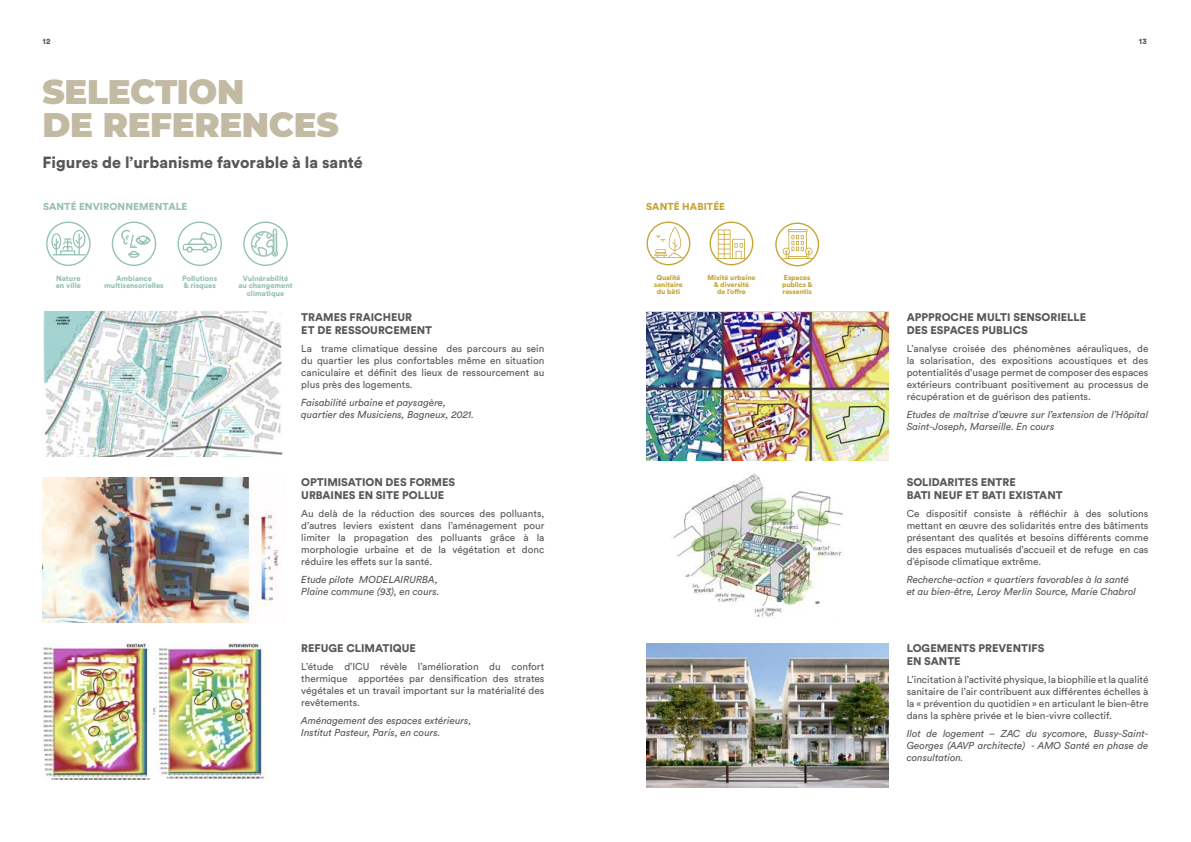
<style>
.page{position:relative;width:1191px;height:842px;background:#fff}
.page>*{position:absolute;margin:0;border:0;box-sizing:border-box;transform-origin:0 0}
.t1{font:900 34px/33px "Montserrat";letter-spacing:-.01em;color:#c3baa4}
.t2{font:900 16px "Circular Pro";color:#575756}
.t3{font:900 11px/13px "Circular Pro";color:#575756}
.t4{font:10px/12px "Circular Pro";color:#575756;text-align:justify}
.t5{font:italic 10px/12px "Circular Pro";color:#575756}
.t6{font:900 10px "Circular Pro";letter-spacing:.01em;color:#95c1b1}
.t7{font:900 10px "Circular Pro";letter-spacing:.01em;color:#c5a433}
.t8{font:900 8px "Circular Pro";color:#575756}
.t9{font:900 7.5px/7.5px "Circular Pro";color:#95c1b1;text-align:center}
.t10{font:900 7px/7px "Circular Pro";color:#c5a433;text-align:center}
.t11{font:700 5.6px "Century Gothic";color:#000}
</style>
<div class="page">
<svg style="left:44px;top:312px;width:239px;height:144px"></svg>
<img style="left:44px;top:643px;width:222px;height:137px">
<img style="left:43px;top:477px;width:239px;height:145px">
<img style="left:646px;top:643px;width:243px;height:145px">
<img style="left:673px;top:473px;width:170px;height:144px">
<img style="left:646px;top:312px;width:243px;height:148px">
<svg style="left:646px;top:221px;width:44px;height:44px"></svg>
<svg style="left:709px;top:221px;width:44px;height:44px"></svg>
<svg style="left:775px;top:223px;width:44px;height:43px"></svg>
<svg style="left:112px;top:221px;width:44px;height:45px"></svg>
<svg style="left:46px;top:221px;width:45px;height:45px"></svg>
<svg style="left:177px;top:221px;width:45px;height:45px"></svg>
<svg style="left:243px;top:221px;width:45px;height:45px"></svg>
<p class="t8" style="left:43px;top:36px;width:9px">12</p>
<p class="t8" style="left:1139px;top:36px;width:9px">13</p>
<h1 class="t1" style="left:43px;top:73px;width:298px">SELECTION<br>DE REFERENCES</h1>
<h2 class="t2" style="left:43px;top:151px;width:322px">Figures de l’urbanisme favorable à la santé</h2>
<p class="t6" style="left:43px;top:200px;width:146px">SANTÉ ENVIRONNEMENTALE</p>
<p class="t7" style="left:646px;top:200px;width:80px">SANTÉ HABITÉE</p>
<p class="t9" style="left:56px;top:274px;width:27px;text-align:left">Nature en ville</p>
<p class="t9" style="left:182px;top:274px;width:36px;text-align:left">Pollutions &amp; risques</p>
<p class="t9" style="left:238px;top:274px;width:56px">Vulnérabilité au changement climatique</p>
<p class="t9" style="left:104px;top:274px;width:61px">Ambiance multisensorielles</p>
<p class="t10" style="left:654px;top:274px;width:30px">Qualité sanitaire du bâti</p>
<p class="t10" style="left:707px;top:274px;width:50px">Mixité urbaine &amp; diversité<br>de l’offre</p>
<p class="t10" style="left:782px;top:274px;width:32px;text-align:left">Espaces publics &amp; ressentis</p>
<p class="t3" style="left:301px;top:310px;width:132px">TRAMES FRAICHEUR<br>ET DE RESSOURCEMENT</p>
<p class="t4" style="left:301px;top:342px;width:245px">La trame climatique dessine des parcours au sein du quartier les plus confortables même en situation caniculaire et définit des lieux de ressourcement au plus près des logements.</p>
<p class="t5" style="left:301px;top:396px;width:174px">Faisabilité urbaine et paysagère, quartier des Musiciens, Bagneux, 2021.</p>
<p class="t3" style="left:906px;top:310px;width:181px">APPPROCHE MULTI SENSORIELLE<br>DES ESPACES PUBLICS</p>
<p class="t4" style="left:906px;top:342px;width:243px">L’analyse croisée des phénomènes aérauliques, de la solarisation, des expositions acoustiques et des potentialités d’usage permet de composer des espaces extérieurs contribuant positivement au processus de récupération et de guérison des patients.</p>
<p class="t5" style="left:906px;top:408px;width:243px">Etudes de maîtrise d’œuvre sur l’extension de l’Hôpital<br>Saint-Joseph, Marseille. En cours</p>
<p class="t3" style="left:301px;top:476px;width:155px">OPTIMISATION DES FORMES<br>URBAINES EN SITE POLLUE</p>
<p class="t4" style="left:301px;top:507px;width:245px">Au delà de la réduction des sources des polluants, d’autres leviers existent dans l’aménagement pour limiter la propagation des polluants grâce à la morphologie urbaine et de la végétation et donc réduire les effets sur la santé.</p>
<p class="t5" style="left:301px;top:573px;width:140px">Etude pilote MODELAIRURBA,<br>Plaine commune (93), en cours.</p>
<p class="t3" style="left:906px;top:476px;width:157px">SOLIDARITES ENTRE<br>BATI NEUF ET BATI EXISTANT</p>
<p class="t4" style="left:906px;top:507px;width:243px">Ce dispositif consiste à réfléchir à des solutions mettant en œuvre des solidarités entre des bâtiments présentant des qualités et besoins différents comme des espaces mutualisés d’accueil et de refuge en cas d’épisode climatique extrême.</p>
<p class="t5" style="left:906px;top:573px;width:231px">Recherche-action « quartiers favorables à la santé et au bien-être, Leroy Merlin Source, Marie Chabrol</p>
<p class="t3" style="left:301px;top:641px;width:116px">REFUGE CLIMATIQUE</p>
<p class="t4" style="left:301px;top:660px;width:245px">L’étude d’ICU révèle l’amélioration du confort thermique apportées par densification des strates végétales et un travail important sur la matérialité des revêtements.</p>
<p class="t5" style="left:301px;top:714px;width:172px">Aménagement des espaces extérieurs,<br>Institut Pasteur, Paris, en cours.</p>
<p class="t11" style="left:501px;top:690px;width:8px">24</p>
<p class="t3" style="left:906px;top:641px;width:139px">LOGEMENTS PREVENTIFS<br>EN SANTE</p>
<p class="t4" style="left:906px;top:673px;width:243px">L’incitation à l’activité physique, la biophilie et la qualité sanitaire de l’air contribuent aux différentes échelles à la « prévention du quotidien » en articulant le bien-être dans la sphère privée et le bien-vivre collectif.</p>
<p class="t5" style="left:906px;top:727px;width:243px;text-align:justify">Ilot de logement – ZAC du sycomore, Bussy-Saint-Georges (AAVP architecte) - AMO Santé en phase de consultation.</p>
</div>
